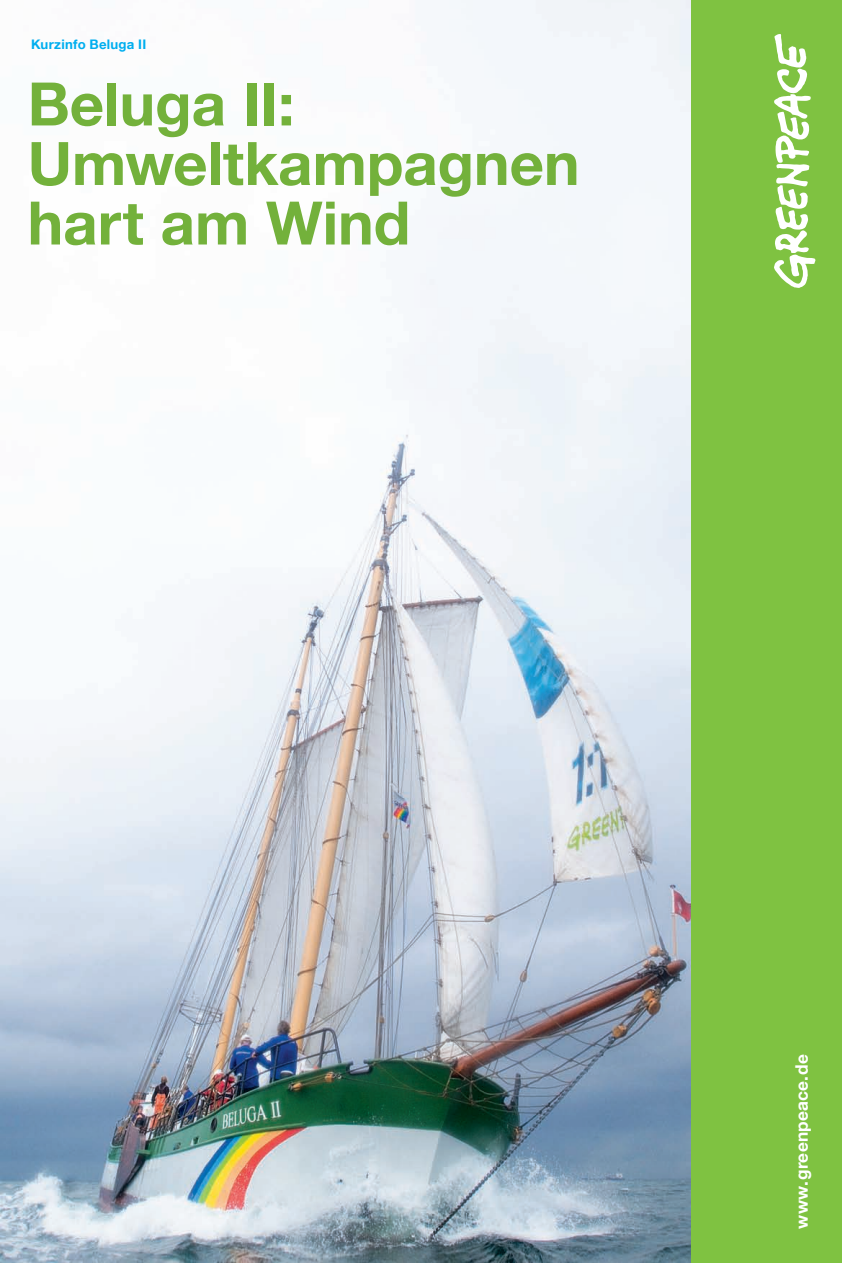
<style>
.page{position:relative;width:842px;height:1263px;background:#fff}
.page>*{position:absolute;margin:0;border:0;box-sizing:border-box;transform-origin:0 0}
.t1{font:700 60px/59.6px "Helvetica Neue LT Com";color:#73b13b}
.t2{font:700 17.25px "Helvetica Neue LT Com";letter-spacing:.01em;color:#fff}
.t3{font:700 13.2px "Helvetica Neue LT Com";letter-spacing:.02em;color:#00aeef}
</style>
<div class="page">
<img style="left:0;top:0;width:691px;height:1263px">
<div style="left:691px;top:0;width:151px;height:1263px;background:#7fc241"></div>
<svg style="left:774px;top:34px;width:42px;height:254px"></svg>
<p class="t3" style="left:31px;top:36px;width:117px">Kurzinfo Beluga II</p>
<p class="t1" style="left:28px;top:73px;width:553px">Beluga II:<br>Umweltkampagnen hart am Wind</p>
<p class="t2" style="left:791px;top:1229px;width:176px;rotate:-90deg">www.greenpeace.de</p>
</div>
